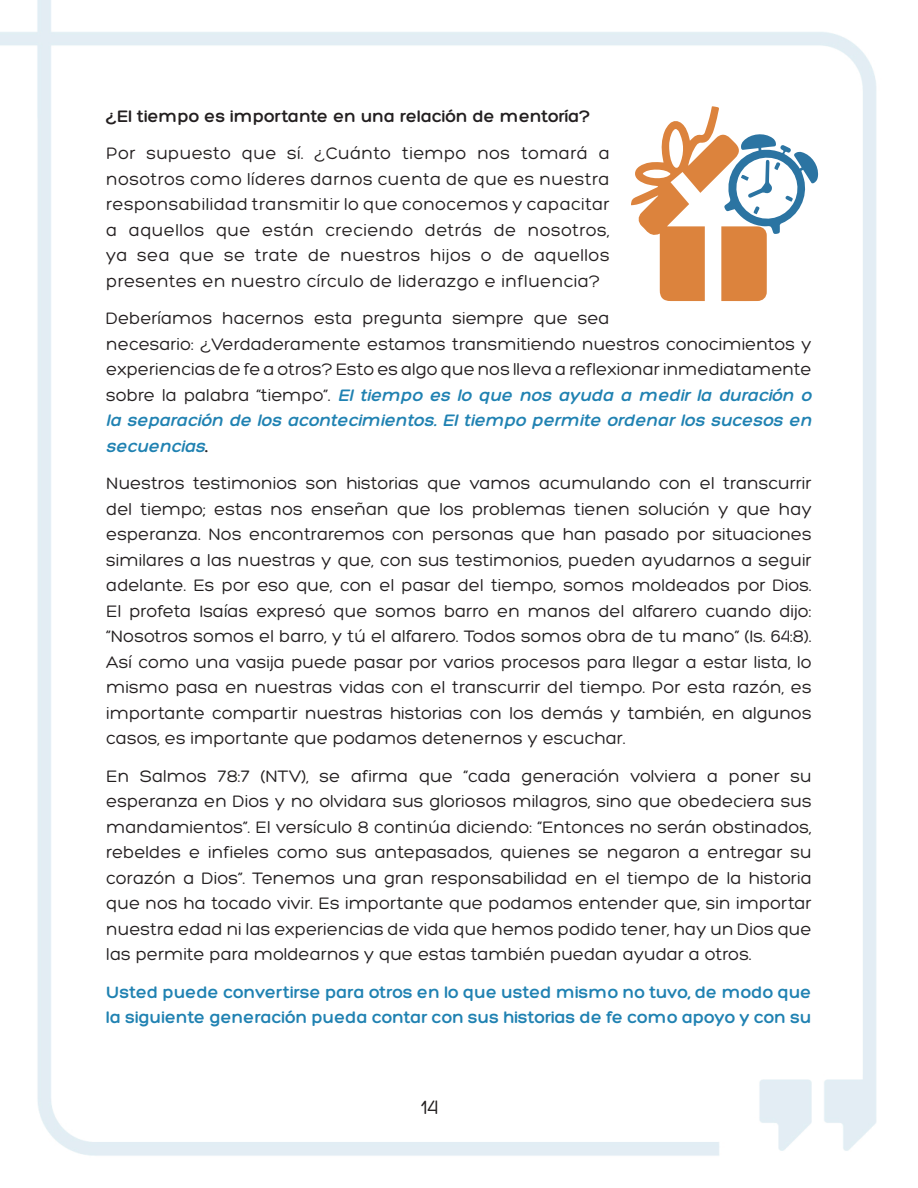
<style>
.page{position:relative;width:918px;height:1188px;background:#fff}
.page>*{position:absolute;margin:0;border:0;box-sizing:border-box;transform-origin:0 0}
.t1{font:21px "Hero";color:#231f20}
.t2{font:18px/25.5px "Hero";color:#231f20;text-align:justify}
.t3{font:700 18px/25.5px "Hero";color:#2082b2}
.t4{font:700 18px "Hero";color:#231f20}
.s1{font-weight:700;font-style:italic;color:#2082b2}
.s2{font-weight:700}
</style>
<div class="page">
<img style="left:0;top:0;width:877px;height:1156px">
<svg style="left:631px;top:106px;width:188px;height:195px"></svg>
<p class="t4" style="left:106px;top:106px;width:486px">¿El tiempo es importante en una relación de mentoría?</p>
<p class="t2" style="left:106px;top:141px;width:505px">Por supuesto que sí. ¿Cuánto tiempo nos tomará a nosotros como líderes darnos cuenta de que es nuestra responsabilidad transmitir lo que conocemos y capacitar a aquellos que están creciendo detrás de nosotros, ya sea que se trate de nuestros hijos o de aquellos presentes en nuestro círculo de liderazgo e influencia?</p>
<p class="t2" style="left:106px;top:306px;width:711px;text-align:left">Deberíamos hacernos esta pregunta siempre que sea<br>necesario: ¿Verdaderamente estamos transmitiendo nuestros conocimientos y experiencias de fe a otros? Esto es algo que nos lleva a reflexionar inmediatamente s o b r e l a p a l a b r a “t i e m p o ”. <span class="s1">El tiempo es lo que nos ayuda a medir la duración o la separación de los acontecimientos. El tiempo permite ordenar los sucesos en secuencias</span><span class="s2">.</span></p>
<p class="t2" style="left:106px;top:471px;width:707px">Nuestros testimonios son historias que vamos acumulando con el transcurrir del tiempo; estas nos enseñan que los problemas tienen solución y que hay esperanza. Nos encontraremos con personas que han pasado por situaciones similares a las nuestras y que, con sus testimonios, pueden ayudarnos a seguir adelante. Es por eso que, con el pasar del tiempo, somos moldeados por Dios.<br>El profeta Isaías expresó que somos barro en manos del alfarero cuando dijo: “Nosotros somos el barro, y tú el alfarero. Todos somos obra de tu mano” (Is. 64:8).<br>Así como una vasija puede pasar por varios procesos para llegar a estar lista, lo mismo pasa en nuestras vidas con el transcurrir del tiempo. Por esta razón, es importante compartir nuestras historias con los demás y también, en algunos casos, es importante que podamos detenernos y escuchar.</p>
<p class="t2" style="left:106px;top:763px;width:707px">En Salmos 78:7 (NTV), se afirma que “cada generación volviera a poner su esperanza en Dios y no olvidara sus gloriosos milagros, sino que obedeciera sus mandamientos”. El versículo 8 continúa diciendo: “Entonces no serán obstinados, rebeldes e infieles como sus antepasados, quienes se negaron a entregar su corazón a Dios”. Tenemos una gran responsabilidad en el tiempo de la historia que nos ha tocado vivir. Es importante que podamos entender que, sin importar nuestra edad ni las experiencias de vida que hemos podido tener, hay un Dios que las permite para moldearnos y que estas también puedan ayudar a otros.</p>
<p class="t3" style="left:106px;top:980px;width:707px">Usted puede convertirse para otros en lo que usted mismo no tuvo, de modo que la siguiente generación pueda contar con sus historias de fe como apoyo y con su</p>
<p class="t1" style="left:421px;top:1094px;width:19px">14</p>
</div>
